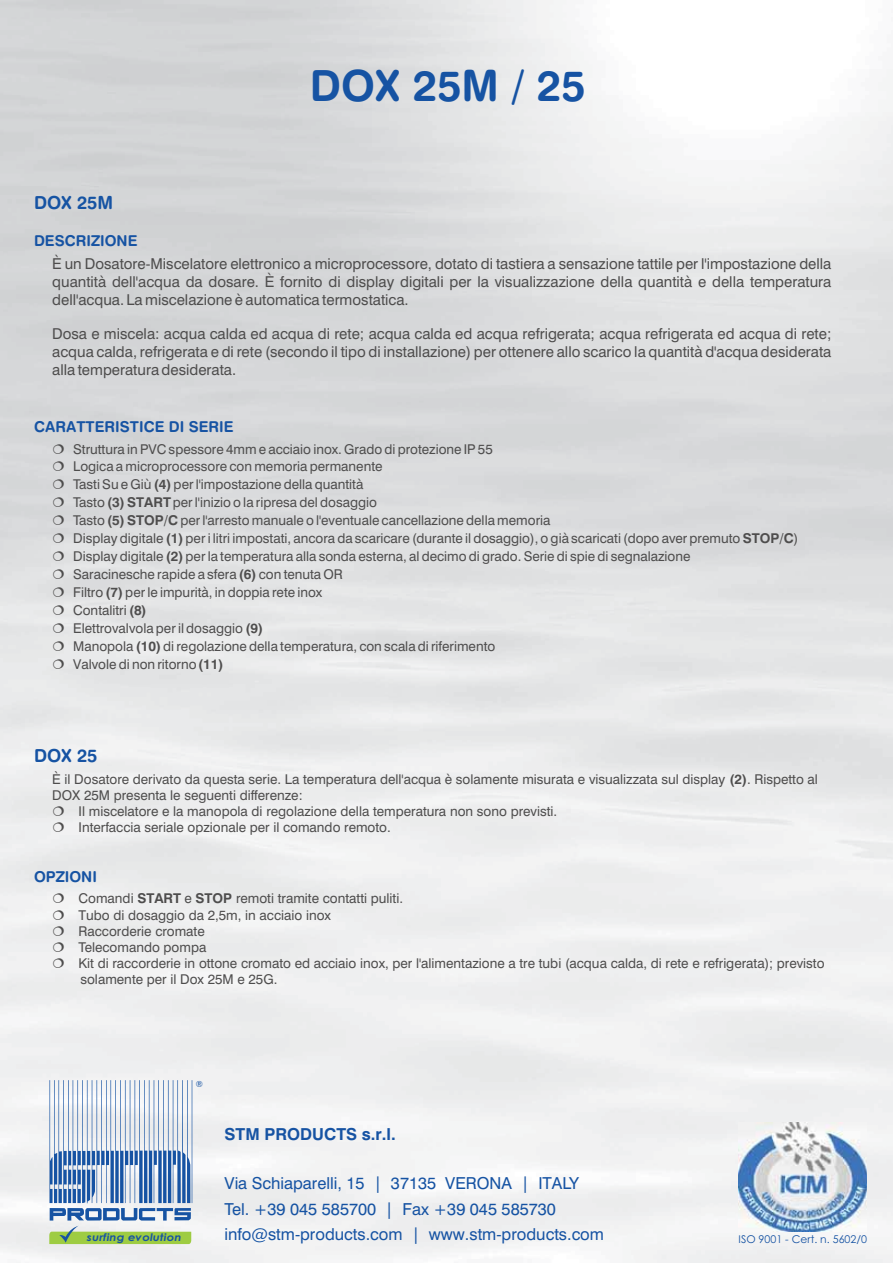
<style>
.page{position:relative;width:893px;height:1263px;background:#fff}
.page>*{position:absolute;margin:0;border:0;box-sizing:border-box;transform-origin:0 0}
.t1{font:43.05px "Swis 721 Bd Rnd BT";color:#1653a3}
.t2{font:18px "Swis 721 Bd Rnd BT";color:#1653a3}
.t3{font:16.5px/25.3px "Swis 721 BT";color:#1653a3}
.t4{font:700 16.5px "Swis 721 BT";color:#1653a3}
.t5{font:15px/18px "Swis 721 BT";color:#4e4d4d;text-align:justify}
.t6{font:15px "Swis 721 Bd Rnd BT";color:#1653a3}
.t7{font:13.5px/18px "Swis 721 BT";color:#4e4d4d}
.t8{font:10.65px "Century Gothic";color:#1653a3}
.t9{font:italic 700 10.5px "Century Gothic";letter-spacing:.01em;color:#1653a3;scale:1.13 1}
.t10{font:8.55px "Swis 721 BT";color:#1653a3}
.s1{font-weight:700}
</style>
<div class="page">
<img style="left:0;top:0;width:893px;height:1263px">
<svg style="left:49px;top:1080px;width:144px;height:164px"></svg>
<img style="left:738px;top:1123px;width:128px;height:109px">
<svg style="left:53px;top:806px;width:26px;height:27px"></svg>
<svg style="left:53px;top:444px;width:26px;height:11px"></svg>
<svg style="left:53px;top:462px;width:26px;height:10px"></svg>
<svg style="left:53px;top:480px;width:26px;height:10px"></svg>
<svg style="left:53px;top:498px;width:26px;height:10px"></svg>
<svg style="left:53px;top:516px;width:26px;height:10px"></svg>
<svg style="left:53px;top:533px;width:26px;height:11px"></svg>
<svg style="left:53px;top:551px;width:26px;height:11px"></svg>
<svg style="left:53px;top:569px;width:26px;height:11px"></svg>
<svg style="left:53px;top:587px;width:26px;height:11px"></svg>
<svg style="left:53px;top:605px;width:26px;height:11px"></svg>
<svg style="left:53px;top:623px;width:26px;height:11px"></svg>
<svg style="left:53px;top:641px;width:26px;height:11px"></svg>
<svg style="left:53px;top:659px;width:26px;height:11px"></svg>
<svg style="left:53px;top:894px;width:26px;height:10px"></svg>
<div style="left:53px;top:910px;width:26px;height:59px;background:#f0f0f1"></div>
<h2 class="t2" style="left:34px;top:196px;width:81px">DOX 25M</h2>
<p class="t6" style="left:34px;top:235px;width:105px">DESCRIZIONE</p>
<h1 class="t1" style="left:310px;top:70px;width:277px">DOX 25M / 25</h1>
<p class="t5" style="left:52px;top:256px;width:781px">È un Dosatore-Miscelatore elettronico a microprocessore, dotato di tastiera a sensazione tattile per l'impostazione della quantità dell'acqua da dosare. È fornito di display digitali per la visualizzazione della quantità e della temperatura dell'acqua. La miscelazione è automatica termostatica.</p>
<p class="t5" style="left:52px;top:326px;width:781px">Dosa e miscela: acqua calda ed acqua di rete; acqua calda ed acqua refrigerata; acqua refrigerata ed acqua di rete; acqua calda, refrigerata e di rete (secondo il tipo di installazione) per ottenere allo scarico la quantità d'acqua desiderata alla temperatura desiderata.</p>
<p class="t6" style="left:34px;top:421px;width:201px">CARATTERISTICE DI SERIE</p>
<p class="t7" style="left:73px;top:441px;width:727px">Struttura in PVC spessore 4mm e acciaio inox. Grado di protezione IP 55<br>Logica a microprocessore con memoria permanente<br>Tasti Su e Giù <span class="s1">(4)</span> per l'impostazione della quantità<br>Tasto <span class="s1">(3) START</span> per l'inizio o la ripresa del dosaggio<br>Tasto <span class="s1">(5) STOP/C</span> per l'arresto manuale o l'eventuale cancellazione della memoria<br>Display digitale <span class="s1">(1)</span> per i litri impostati, ancora da scaricare (durante il dosaggio), o già scaricati (dopo aver premuto <span class="s1">STOP/C</span>)<br>Display digitale <span class="s1">(2)</span> per la temperatura alla sonda esterna, al decimo di grado. Serie di spie di segnalazione<br>Saracinesche rapide a sfera <span class="s1">(6)</span> con tenuta OR<br>Filtro <span class="s1">(7)</span> per le impurità, in doppia rete inox<br>Contalitri <span class="s1">(8)<br></span>Elettrovalvola per il dosaggio <span class="s1">(9)<br></span>Manopola <span class="s1">(10)</span> di regolazione della temperatura, con scala di riferimento<br>Valvole di non ritorno <span class="s1">(11)</span></p>
<h2 class="t2" style="left:34px;top:749px;width:65px">DOX 25</h2>
<p class="t7" style="left:52px;top:771px;width:767px">È il Dosatore derivato da questa serie. La temperatura dell'acqua è solamente misurata e visualizzata sul display <span class="s1">(2)</span>. Rispetto al</p>
<p class="t7" style="left:52px;top:787px;width:252px">DOX 25M presenta le seguenti differenze:</p>
<p class="t7" style="left:79px;top:804px;width:480px">Il miscelatore e la manopola di regolazione della temperatura non sono previsti.</p>
<p class="t7" style="left:79px;top:820px;width:314px">Interfaccia seriale opzionale per il comando remoto.</p>
<p class="t6" style="left:34px;top:871px;width:64px">OPZIONI</p>
<p class="t7" style="left:79px;top:892px;width:747px;line-height:16.2px">Comandi <span class="s1">START</span> e <span class="s1">STOP</span> remoti tramite contatti puliti.<br>Tubo di dosaggio da 2,5m, in acciaio inox<br>Raccorderie cromate<br>Telecomando pompa<br>Kit di raccorderie in ottone cromato ed acciaio inox, per l'alimentazione a tre tubi (acqua calda, di rete e refrigerata); previsto solamente per il Dox 25M e 25G.</p>
<p class="t10" style="left:196px;top:1081px;width:9px">®</p>
<p class="t9" style="left:87px;top:1231px;width:85px">surfing evolution</p>
<p class="t4" style="left:225px;top:1124px;width:173px">STM PRODUCTS s.r.l.</p>
<p class="t3" style="left:225px;top:1173px;width:381px">Via Schiaparelli, 15 | 37135 VERONA | ITALY<br>Tel. +39 045 585700 | Fax +39 045 585730 info@stm-products.com | www.stm-products.com</p>
<p class="t8" style="left:738px;top:1235px;width:130px">ISO 9001 - Cert. n. 5602/0</p>
</div>
